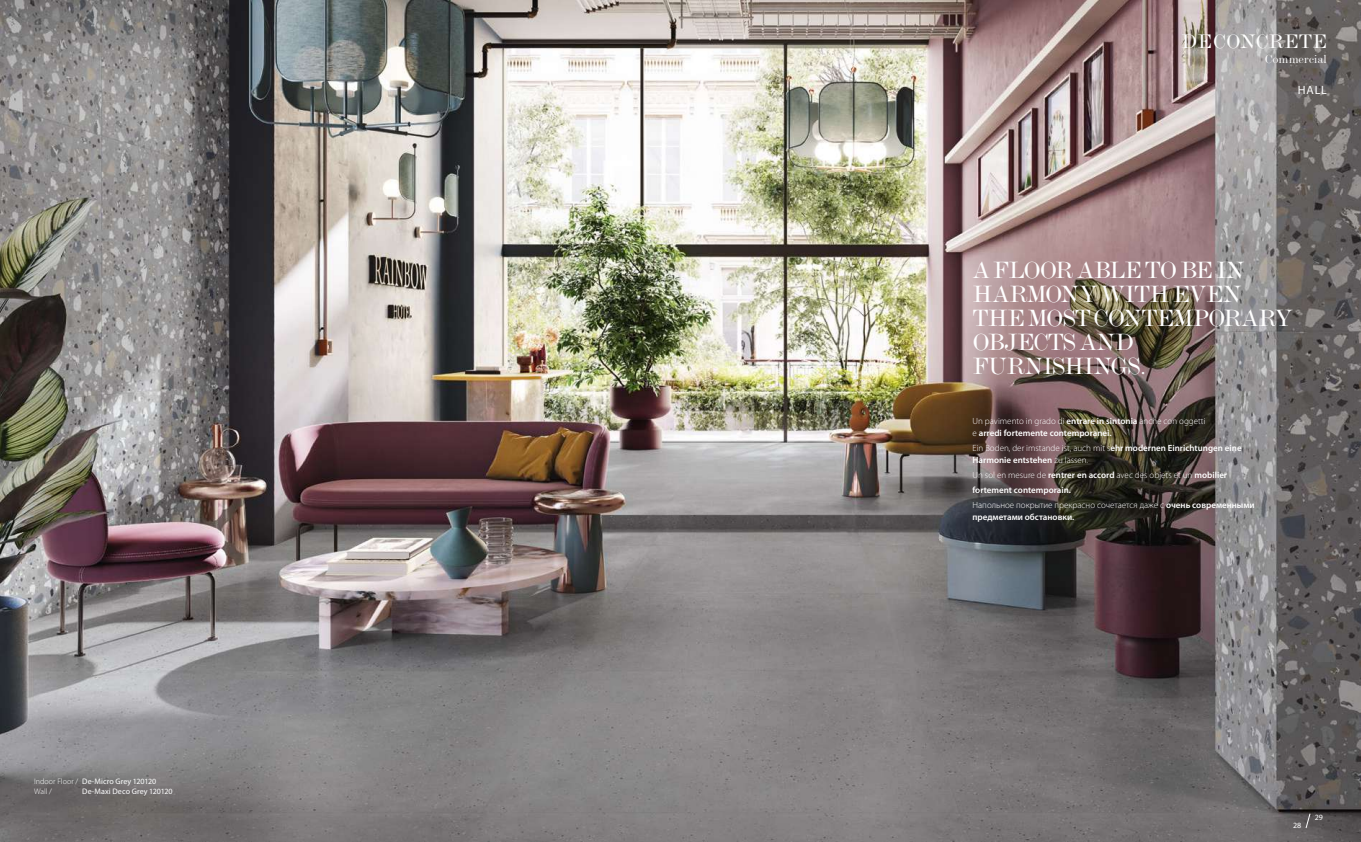
<style>
.page{position:relative;width:1361px;height:842px;background:#fff}
.page>*{position:absolute;margin:0;border:0;box-sizing:border-box;transform-origin:0 0}
.t1{font:24px/24px "Baron MT Modern Text";letter-spacing:-.04em;color:#fff}
.t2{font:20px "Baron MT Modern Text";color:#fff}
.t3{font:12px "Baron MT Modern Text";color:#fff}
.t4{font:12px "Myriad Pro";color:#fff}
.t5{font:600 9px/12px "Myriad Pro";color:#fff}
.t6{font:300 9px/14.8px "Myriad Pro";color:#fff}
.t7{font:8px/10px "Myriad Pro";letter-spacing:.005em;color:#fff}
.s1{font-weight:300}
.s2{font-weight:600}
</style>
<div class="page">
<img style="left:0;top:0;width:1361px;height:842px">
<svg style="left:1305px;top:813px;width:5px;height:16px"></svg>
<p class="t7" style="left:34px;top:776px;width:124px"><span class="s1">Indoor Floor /</span> De-Micro Grey 120120<br><span class="s1">Wall /</span></p>
<p class="t7" style="left:82px;top:786px;width:92px">De-Maxi Deco Grey 120120</p>
<h2 class="t2" style="left:1181px;top:30px;width:147px">DECONCRETE</h2>
<h3 class="t3" style="left:1265px;top:51px;width:63px">Commercial</h3>
<h3 class="t4" style="left:1297px;top:83px;width:31px">HALL</h3>
<h1 class="t1" style="left:972px;top:258px;width:322px">A FLOOR ABLE TO BE IN<br>HARMONY WITH EVEN<br>THE MOST CONTEMPORARY<br>OBJECTS AND<br>FURNISHINGS.</h1>
<p class="t5" style="left:972px;top:415px;width:235px"><span class="s1">Un pavimento in grado di</span> entrare in sintonia <span class="s1">anche con oggetti e</span> arredi fortemente contemporanei.</p>
<p class="t5" style="left:972px;top:442px;width:271px"><span class="s1">Ein Boden, der imstande ist, auch mit s</span>ehr modernen Einrichtungen eine<br>Harmonie entstehen <span class="s1">zu lassen.</span></p>
<p class="t6" style="left:972px;top:467px;width:284px">Un sol en mesure de <span class="s2">rentrer en accord</span> avec des objets et un <span class="s2">mobilier fortement contemporain.<br></span>Напольное покрытие прекрасно сочетается даже с <span class="s2">очень современными</span></p>
<p class="t5" style="left:972px;top:510px;width:103px">предметами обстановки.</p>
<p class="t7" style="left:1293px;top:820px;width:10px">28</p>
<p class="t7" style="left:1314px;top:812px;width:10px">29</p>
</div>
